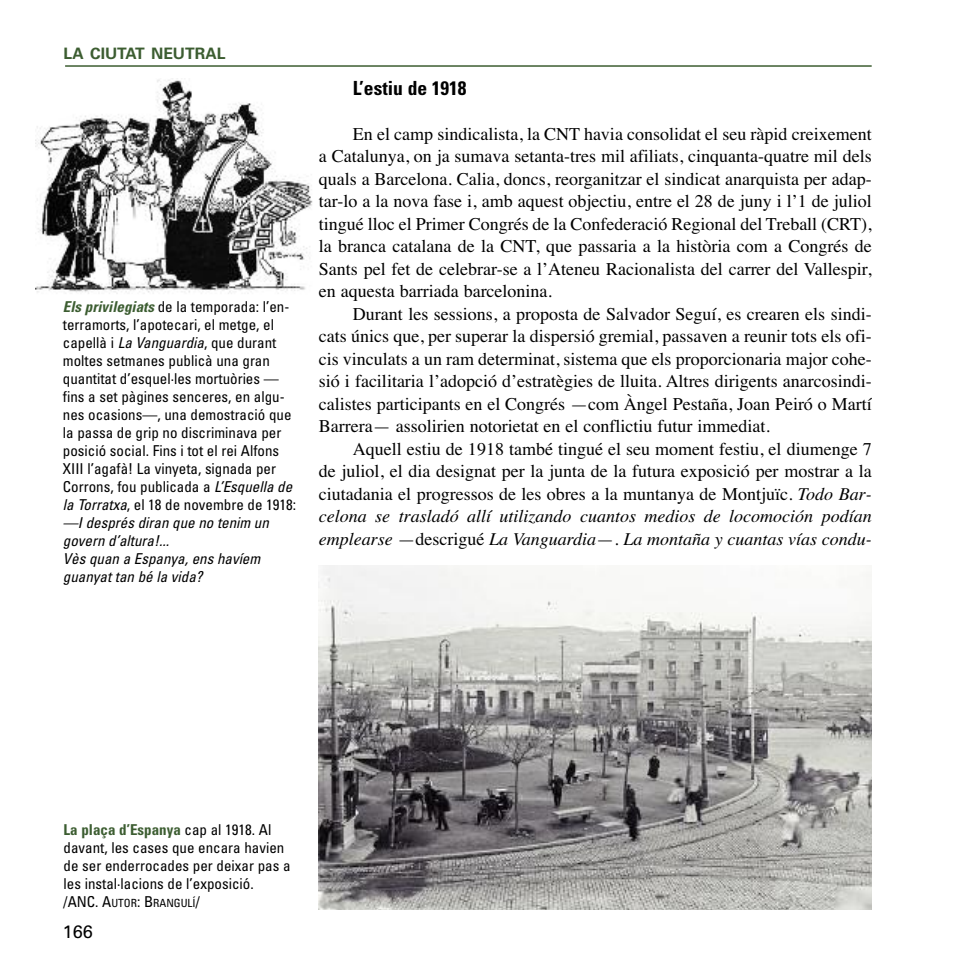
<style>
.page{position:relative;width:978px;height:978px;background:#fff}
.page>*{position:absolute;margin:0;border:0;box-sizing:border-box;transform-origin:0 0}
.t1{font:700 condensed 19.5px "Univers";color:#000}
.t2{font:18px/22.5px "Times";color:#000;text-align:justify}
.t3{font:18px "Univers";color:#000}
.t4{font:700 15.75px "Univers";color:#3c5d31}
.t5{font:condensed 15px/18px "Univers";color:#000}
.t6{font:condensed 11.25px "Univers";color:#000}
.s1{font-weight:700;font-style:italic;color:#3c5d31}
.s2{font-style:italic}
.s3{font-weight:700;color:#3c5d31}
.s4{font-size:15px}
</style>
<div class="page">
<hr style="left:65px;top:65px;width:807px;height:2px;background:#3c5d31">
<img style="left:319px;top:566px;width:553px;height:344px">
<img style="left:36px;top:78px;width:277px;height:216px">
<p class="t4" style="left:64px;top:47px;width:163px">LA CIUTAT NEUTRAL</p>
<p class="t5" style="left:63px;top:299px;width:235px"><span class="s1">Els privilegiats</span> de la temporada: l’en&shy;terramorts, l’apotecari, el metge, el capellà i <span class="s2">La Vanguardia</span>, que durant moltes setmanes publicà una gran quantitat d’esquel·les mortuòries — fins a set pàgines senceres, en algu&shy;nes ocasions—, una demostració que la passa de grip no discriminava per posició social. Fins i tot el rei Alfons XIII l’agafà! La vinyeta, signada per Corrons, fou publicada a <span class="s2">L’Esquella de la Torratxa</span>, el 18 de novembre de 1918: <span class="s2">—I després diran que no tenim un govern d’altura!...<br>Vès quan a Espanya, ens havíem guanyat tan bé la vida?</span></p>
<p class="t1" style="left:353px;top:81px;width:115px">L’estiu de 1918</p>
<p class="t2" style="left:319px;top:122px;width:554px;text-indent:34px">En el camp sindicalista, la CNT havia consolidat el seu ràpid creixement a Catalunya, on ja sumava setanta-tres mil afiliats, cinquanta-quatre mil dels quals a Barcelona. Calia, doncs, reorganitzar el sindicat anarquista per adap&shy;tar-lo a la nova fase i, amb aquest objectiu, entre el 28 de juny i l’1 de juliol tingué lloc el Primer Congrés de la Confederació Regional del Treball (CRT), la branca catalana de la CNT, que passaria a la història com a Congrés de Sants pel fet de celebrar-se a l’Ateneu Racionalista del carrer del Vallespir, en aquesta barriada barcelonina.</p>
<p class="t2" style="left:319px;top:302px;width:554px;text-indent:34px">Durant les sessions, a proposta de Salvador Seguí, es crearen els sindi&shy;cats únics que, per superar la dispersió gremial, passaven a reunir tots els ofi&shy;cis vinculats a un ram determinat, sistema que els proporcionaria major cohe&shy;sió i facilitaria l’adopció d’estratègies de lluita. Altres dirigents anarcosindi&shy;calistes participants en el Congrés —com Àngel Pestaña, Joan Peiró o Martí Barrera— assolirien notorietat en el conflictiu futur immediat.</p>
<p class="t2" style="left:319px;top:437px;width:554px;text-indent:34px">Aquell estiu de 1918 també tingué el seu moment festiu, el diumenge 7 de juliol, el dia designat per la junta de la futura exposició per mostrar a la ciutadania el progressos de les obres a la muntanya de Montjuïc. <span class="s2">Todo Bar&shy;celona se trasladó allí utilizando cuantos medios de locomoción podían emplearse</span> —descrigué <span class="s2">La Vanguardia</span>—. <span class="s2">La montaña y cuantas vías condu-</span></p>
<p class="t5" style="left:64px;top:822px;width:228px"><span class="s3">La plaça d’Espanya</span> cap al 1918. Al davant, les cases que encara havien de ser enderrocades per deixar pas a les instal·lacions de l’exposició.</p>
<p class="t6" style="left:64px;top:898px;width:138px"><span class="s4">/ANC. A</span>UTOR<span class="s4">: B</span>RANGULÍ<span class="s4">/</span></p>
<p class="t3" style="left:63px;top:925px;width:32px">166</p>
</div>
